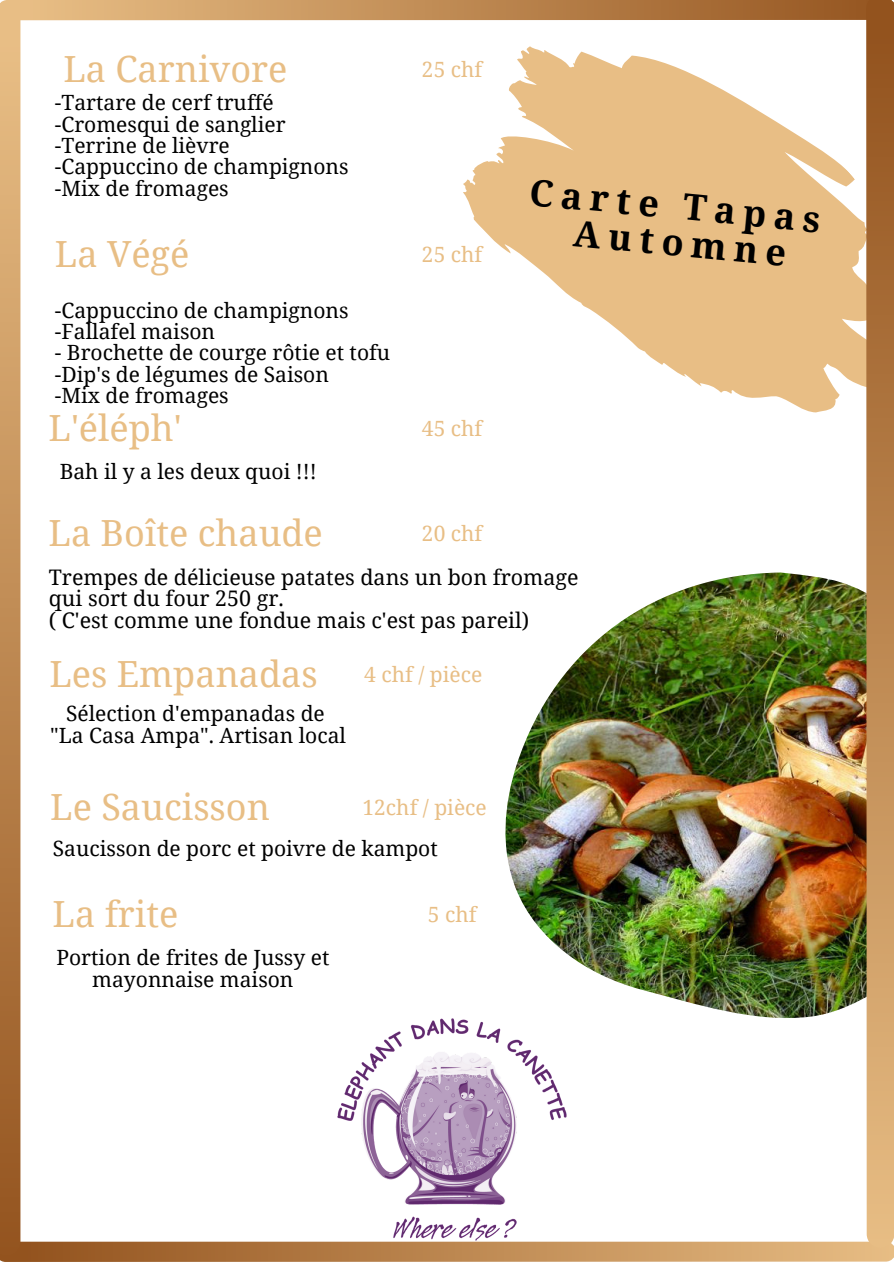
<style>
.page{position:relative;width:894px;height:1264px;background:#fff}
.page>*{position:absolute;margin:0;border:0;box-sizing:border-box;transform-origin:0 0}
.t1{font:36px "Noto Serif";color:#e8be85}
.t2{font:700 36px/37px "Noto Serif";color:#000;text-align:center}
.t3{font:21.45px/21.8px "Noto Serif";color:#000}
.t4{font:21px/21.3px "Noto Serif";color:#000}
.t5{font:21px "Noto Serif";color:#e8be85}
</style>
<div class="page">
<img style="left:0;top:0;width:893px;height:1261px">
<h1 class="t1" style="left:63px;top:43px;width:225px">La Carnivore</h1>
<p class="t4" style="left:55px;top:91px;width:295px">-Tartare de cerf truffé -Cromesqui de sanglier -Terrine de lièvre -Cappuccino de champignons -Mix de fromages</p>
<h1 class="t1" style="left:55px;top:229px;width:136px">La Végé</h1>
<p class="t4" style="left:55px;top:299px;width:295px">-Cappuccino de champignons -Fallafel maison</p>
<p class="t4" style="left:55px;top:341px;width:337px">- Brochette de courge rôtie et tofu -Dip's de légumes de Saison<br>-Mix de fromages</p>
<h1 class="t1" style="left:49px;top:403px;width:134px">L'éléph'</h1>
<p class="t4" style="left:60px;top:460px;width:258px">Bah il y a les deux quoi !!!</p>
<h1 class="t1" style="left:49px;top:507px;width:276px">La Boîte chaude</h1>
<p class="t5" style="left:422px;top:54px;width:62px">25 chf</p>
<p class="t5" style="left:422px;top:240px;width:62px">25 chf</p>
<p class="t5" style="left:422px;top:414px;width:62px">45 chf</p>
<p class="t5" style="left:422px;top:518px;width:62px">20 chf</p>
<h1 class="t2" style="left:531px;top:173px;width:294px;rotate:5deg">Carte Tapas<br>Automne</h1>
<p class="t3" style="left:49px;top:565px;width:531px">Trempes de délicieuse patates dans un bon fromage qui sort du four 250 gr.<br>( C'est comme une fondue mais c'est pas pareil)</p>
<h1 class="t1" style="left:49px;top:648px;width:270px">Les Empanadas</h1>
<p class="t4" style="left:50px;top:702px;width:297px;text-align:center">Sélection d'empanadas de "La Casa Ampa". Artisan local</p>
<p class="t5" style="left:364px;top:659px;width:120px">4 chf / pièce</p>
<h1 class="t1" style="left:50px;top:781px;width:221px">Le Saucisson</h1>
<p class="t5" style="left:362px;top:792px;width:126px">12chf / pièce</p>
<p class="t4" style="left:53px;top:837px;width:386px">Saucisson de porc et poivre de kampot</p>
<h1 class="t1" style="left:53px;top:888px;width:127px">La frite</h1>
<p class="t4" style="left:56px;top:946px;width:274px;text-align:center">Portion de frites de Jussy et mayonnaise maison</p>
<p class="t5" style="left:427px;top:899px;width:50px">5 chf</p>
</div>
